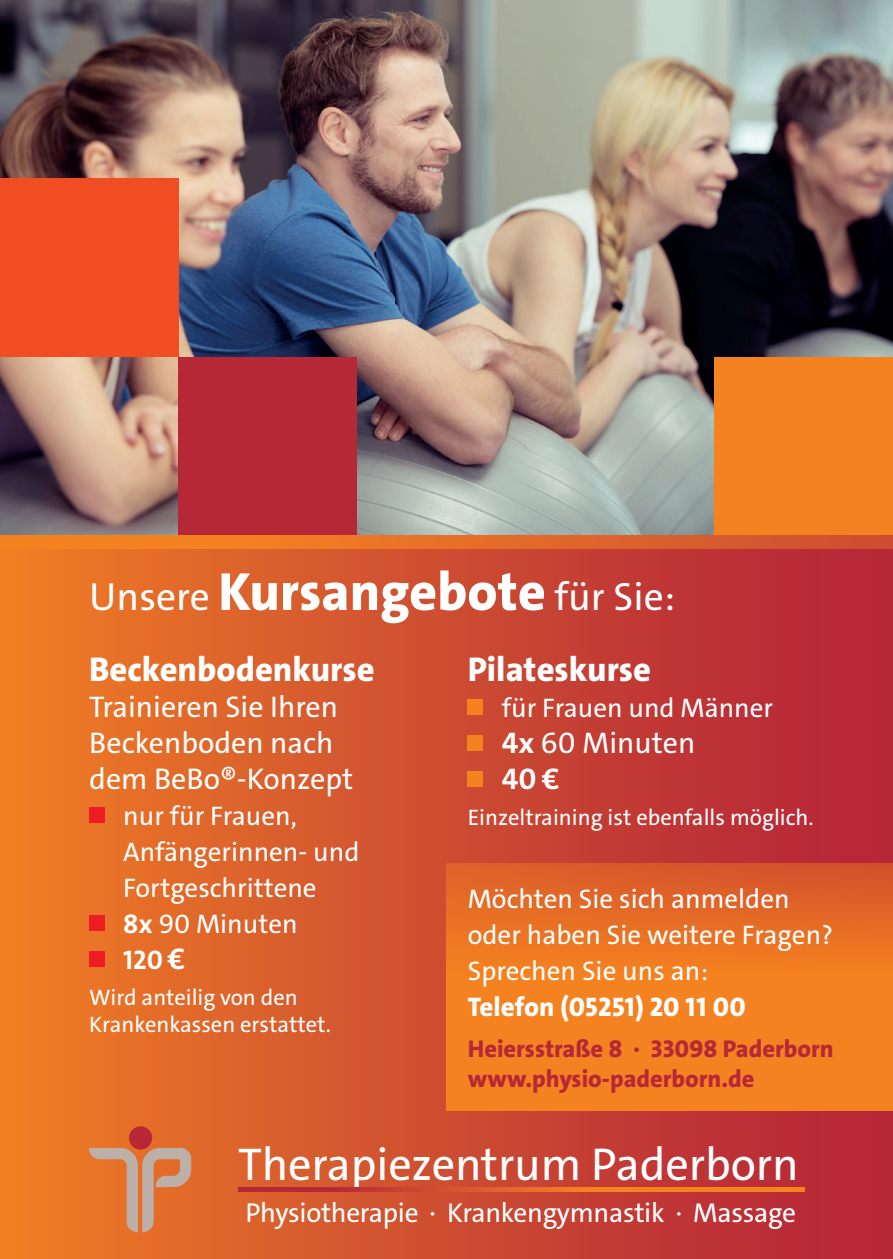
<style>
.page{position:relative;width:893px;height:1259px;background:#fff}
.page>*{position:absolute;margin:0;border:0;box-sizing:border-box;transform-origin:0 0}
.t1{font:46.2px "The Sans C4 s";letter-spacing:-.005em;color:#fff}
.t2{font:39.6px "The Sans C4 s";color:#fff}
.t3{font:800 34.5px "The Sans C4 s";color:#fff}
.t4{font:30px/36px "The Sans C4 s";color:#fff}
.t5{font:27.3px "The Sans C4 s";letter-spacing:-.01em;color:#fff}
.t6{font:27px/36px "The Sans C4 s";color:#fff}
.t7{font:800 27px "The Sans C4 s";color:#fff}
.t8{font:800 24.3px/29.4px "The Sans C4 s";color:#b72837}
.t9{font:22.5px/27px "The Sans C4 s";color:#fff}
.s1{font-weight:800;font-size:54px}
.s2{font-weight:700}
.s3{font-weight:700;font-size:30px}
</style>
<div class="page">
<img style="left:0;top:0;width:893px;height:536px">
<div style="left:0;top:536px;width:893px;height:723px;background:linear-gradient(to right,#ee7c26,#b1213a)"></div>
<div style="left:714px;top:357px;width:179px;height:179px;background:#f58220"></div>
<div style="left:179px;top:357px;width:178px;height:179px;background:#b72837"></div>
<div style="left:0;top:179px;width:179px;height:178px;background:#f04d22"></div>
<div style="left:89px;top:807px;width:16px;height:16px;background:#ee1d23"></div>
<div style="left:89px;top:915px;width:16px;height:16px;background:#ee1d23"></div>
<div style="left:89px;top:951px;width:16px;height:16px;background:#ee1d23"></div>
<div style="left:468px;top:699px;width:15px;height:16px;background:#f58220"></div>
<div style="left:468px;top:735px;width:15px;height:16px;background:#f58220"></div>
<div style="left:468px;top:771px;width:15px;height:16px;background:#f58220"></div>
<svg style="left:446px;top:863px;width:447px;height:247px;fill:#f58220"></svg>
<div style="left:129px;top:1126px;width:23px;height:23px;background:#b72837;border-radius:50%"></div>
<div style="left:129px;top:1126px;width:23px;height:23px;border:1px solid #b72837;border-radius:50%"></div>
<svg style="left:89px;top:1148px;width:102px;height:84px"></svg>
<svg style="left:239px;top:1187px;width:565px;height:4px"></svg>
<svg style="left:0;top:536px;width:893px;height:13px"></svg>
<h2 class="t2" style="left:89px;top:571px;width:587px">Unsere <span class="s1">Kursangebote</span> für Sie:</h2>
<p class="t3" style="left:89px;top:647px;width:287px">Beckenbodenkurse</p>
<p class="t4" style="left:89px;top:688px;width:265px">Trainieren Sie Ihren<br>Beckenboden nach dem BeBo®-Konzept</p>
<p class="t6" style="left:123px;top:797px;width:238px">nur für Frauen,<br>Anfängerinnen- und<br>Fortgeschrittene<br><span class="s2">8x</span> 90 Minuten<br><span class="s2">120</span> <span class="s3">€</span></p>
<p class="t9" style="left:89px;top:983px;width:243px">Wird anteilig von den<br>Krankenkassen erstattet.</p>
<p class="t3" style="left:468px;top:647px;width:185px">Pilateskurse</p>
<p class="t6" style="left:502px;top:689px;width:273px">für Frauen und Männer</p>
<p class="t4" style="left:502px;top:724px;width:195px"><span class="s2">4x</span> 60 Minuten<br><span class="s2">40 €</span></p>
<p class="t9" style="left:468px;top:803px;width:347px">Einzeltraining ist ebenfalls möglich.</p>
<p class="t6" style="left:468px;top:881px;width:367px">Möchten Sie sich anmelden oder haben Sie weitere Fragen?<br>Sprechen Sie uns an:</p>
<p class="t7" style="left:468px;top:989px;width:280px">Telefon (05251) 20 11 00</p>
<p class="t8" style="left:468px;top:1034px;width:367px">Heiersstraße 8 · 33098 Paderborn www.physio-paderborn.de</p>
<h1 class="t1" style="left:238px;top:1134px;width:562px">Therapiezentrum Paderborn</h1>
<p class="t5" style="left:245px;top:1195px;width:552px">Physiotherapie · Krankengymnastik · Massage</p>
</div>
